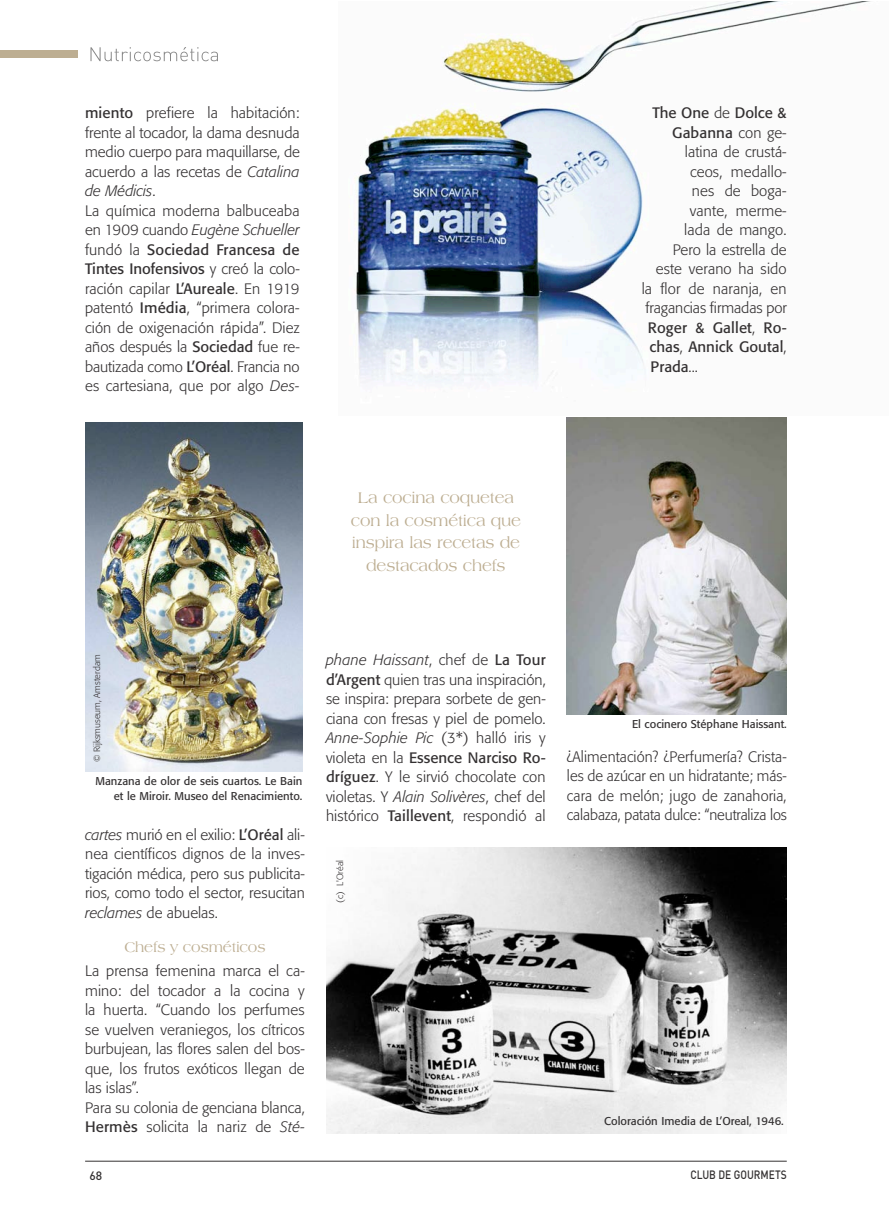
<style>
.page{position:relative;width:893px;height:1212px;background:#fff}
.page>*{position:absolute;margin:0;border:0;box-sizing:border-box;transform-origin:0 0}
.t1{font:16.5px/22.5px "Americana";letter-spacing:-.01em;color:#bdae92;text-align:center;scale:.95 1}
.t2{font:300 15px/19.5px "Formata";letter-spacing:.01em;color:#343132;text-align:justify}
.t3{font:15px "Formata";letter-spacing:.005em;color:#343132}
.t4{font:15px "Americana";letter-spacing:-.01em;color:#bdae92;scale:.95 1}
.t5{font:500 12px "DIN";color:#343132;scale:.85 1}
.t6{font:500 12px "DIN";color:#343132}
.t7{font:11.25px/15px "Formata";color:#343132;text-align:right}
.t8{font:300 9px "Formata";color:#343132}
.s1{font-weight:400}
.s2{font-style:italic}
.s3{font-weight:300}
</style>
<div class="page">
<img style="left:354px;top:1px;width:517px;height:385px">
<svg style="left:90px;top:47px;width:128px;height:14px"></svg>
<hr style="left:85px;top:1161px;width:702px;height:1px;background:#343132">
<div style="left:0;top:50px;width:77px;height:8px;background:#bdae92"></div>
<img style="left:567px;top:417px;width:220px;height:297px">
<img style="left:326px;top:847px;width:461px;height:287px">
<img style="left:85px;top:422px;width:217px;height:349px">
<p class="t2" style="left:85px;top:103px;width:216px;text-align:left"><span class="s1">miento</span> prefiere la habitación: frente al tocador, la dama desnuda medio cuerpo para maquillarse, de acuerdo a las recetas de <span class="s2">Catalina de Médicis</span>.<br>La química moderna balbuceaba en 1909 cuando <span class="s2">Eugène Schueller </span>fundó la <span class="s1">Sociedad Francesa de<br>Tintes Inofensivos</span> y creó la colo&shy;ración capilar <span class="s1">L’Aureale</span>. En 1919 patentó <span class="s1">Imédia</span>, “primera colora&shy;ción de oxigenación rápida”. Diez años después la <span class="s1">Sociedad</span> fue re&shy;bautizada como <span class="s1">L’Oréal</span>. Francia no es cartesiana, que por algo <span class="s2">Des-</span></p>
<p class="t3" style="left:652px;top:104px;width:136px">The One <span class="s3">de</span> Dolce &amp;</p>
<p class="t3" style="left:672px;top:123px;width:116px">Gabanna <span class="s3">con ge-</span></p>
<p class="t2" style="left:685px;top:142px;width:103px">latina de crustá-</p>
<p class="t2" style="left:690px;top:162px;width:98px">ceos, medallo-</p>
<p class="t2" style="left:692px;top:181px;width:96px">nes de boga-</p>
<p class="t2" style="left:690px;top:201px;width:98px">vante, merme-</p>
<p class="t2" style="left:684px;top:220px;width:104px">lada de mango.</p>
<p class="t2" style="left:673px;top:240px;width:116px">Pero la estrella de</p>
<p class="t2" style="left:656px;top:259px;width:132px">este verano ha sido</p>
<p class="t2" style="left:642px;top:279px;width:146px">la flor de naranja, en</p>
<p class="t2" style="left:645px;top:298px;width:143px">fragancias firmadas por</p>
<p class="t3" style="left:648px;top:318px;width:140px">Roger &amp; Gallet<span class="s3">,</span> Ro-</p>
<p class="t3" style="left:649px;top:338px;width:139px">chas<span class="s3">,</span> Annick Goutal<span class="s3">,</span></p>
<p class="t3" style="left:651px;top:357px;width:49px">Prada<span class="s3">...</span></p>
<p class="t1" style="left:351px;top:487px;width:181px">La cocina coquetea con la cosmética que inspira las recetas de destacados chefs</p>
<p class="t8" style="left:92px;top:762px;width:109px;rotate:-90deg">© Rijksmuseum, Amsterdam</p>
<p class="t7" style="left:95px;top:773px;width:209px">Manzana de olor de seis cuartos. Le Bain et le Miroir. Museo del Renacimiento.</p>
<p class="t2" style="left:85px;top:825px;width:221px"><span class="s2">cartes</span> murió en el exilio: <span class="s1">L’Oréal</span> ali&shy;nea científicos dignos de la inves&shy;tigación médica, pero sus publicita&shy;rios, como todo el sector, resucitan <span class="s2">reclames</span> de abuelas.</p>
<p class="t4" style="left:124px;top:939px;width:150px">Chefs y cosméticos</p>
<p class="t2" style="left:85px;top:961px;width:221px;text-align:left">La prensa femenina marca el ca&shy;mino: del tocador a la cocina y la huerta. “Cuando los perfumes se vuelven veraniegos, los cítricos burbujean, las flores salen del bos&shy;que, los frutos exóticos llegan de las islas”.<br>Para su colonia de genciana blanca,<br><span class="s1">Hermès</span> solicita la nariz de <span class="s2">Sté-</span></p>
<p class="t2" style="left:326px;top:650px;width:221px"><span class="s2">phane Haissant</span>, chef de <span class="s1">La Tour d’Argent</span> quien tras una inspiración, se inspira: prepara sorbete de gen&shy;ciana con fresas y piel de pomelo.<br><span class="s2">Anne-Sophie Pic</span> (3*) halló iris y violeta en la <span class="s1">Essence Narciso Ro&shy;dríguez</span>. Y le sirvió chocolate con violetas. Y <span class="s2">Alain Solivères</span>, chef del histórico <span class="s1">Taillevent</span>, respondió al</p>
<p class="t8" style="left:335px;top:902px;width:44px;rotate:-90deg">(c) L'Oréal</p>
<p class="t7" style="left:632px;top:716px;width:156px">El cocinero Stéphane Haissant.</p>
<p class="t2" style="left:567px;top:747px;width:222px">¿Alimentación? ¿Perfumería? Crista&shy;les de azúcar en un hidratante; más&shy;cara de melón; jugo de zanahoria, calabaza, patata dulce: “neutraliza los</p>
<p class="t7" style="left:604px;top:1113px;width:181px">Coloración Imedia de L’Oreal, 1946.</p>
<p class="t6" style="left:89px;top:1168px;width:14px">68</p>
<p class="t5" style="left:690px;top:1167px;width:115px">CLUB DE GOURMETS</p>
</div>
